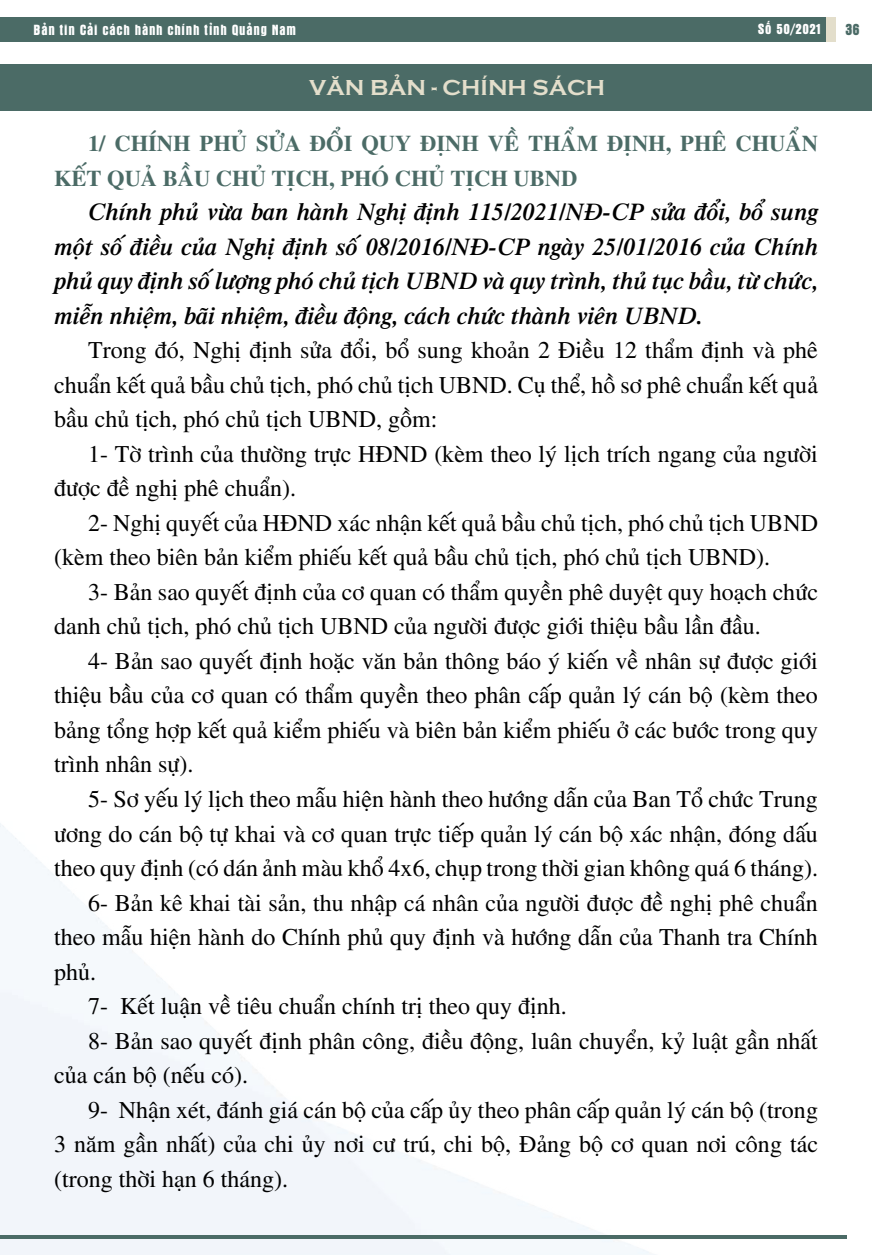
<style>
.page{position:relative;width:872px;height:1255px;background:#fff}
.page>*{position:absolute;margin:0;border:0;box-sizing:border-box;transform-origin:0 0}
.t1{font:24px/34.5px "UTM Times";color:#000}
.t2{font:italic 700 24px/34.5px "UTM Times";color:#000;text-align:justify}
.t3{font:700 22.5px/34.5px "UTM Times";color:#4b6b66}
.t4{font:700 22.5px "UTM Copperplate";color:#e3decb}
.t5{font:16.5px "UTM Aurora";color:#4b6b66}
.t6{font:15px "UTM Aurora";letter-spacing:.05em;color:#fff}
</style>
<div class="page">
<img style="left:0;top:823px;width:660px;height:431px">
<div style="left:0;top:17px;width:828px;height:25px;background:#4b6b66"></div>
<hr style="left:0;top:1235px;width:846px;height:3px;background:#4b6b66">
<div style="left:825px;top:17px;width:10px;height:25px;background:#e3decb"></div>
<div style="left:0;top:64px;width:872px;height:46px;background:#4b6b66"></div>
<p class="t6" style="left:34px;top:19px;width:264px">Bản tin Cải cách hành chính tỉnh Quảng Nam</p>
<p class="t6" style="left:757px;top:19px;width:64px">Số 50/2021</p>
<p class="t5" style="left:845px;top:18px;width:16px">36</p>
<p class="t4" style="left:309px;top:71px;width:297px">VĂN BẢN - CHÍNH SÁCH</p>
<p class="t3" style="left:54px;top:124px;width:765px;text-indent:34px">1/ CHÍNH PHỦ SỬA ĐỔI QUY ĐỊNH VỀ THẨM ĐỊNH, PHÊ CHUẨN<br>KẾT QUẢ BẦU CHỦ TỊCH, PHÓ CHỦ TỊCH UBND</p>
<p class="t2" style="left:54px;top:193px;width:765px;text-indent:34px">Chính phủ vừa ban hành Nghị định 115/2021/NĐ-CP sửa đổi, bổ sung một số điều của Nghị định số 08/2016/NĐ-CP ngày 25/01/2016 của Chính phủ quy định số lượng phó chủ tịch UBND và quy trình, thủ tục bầu, từ chức, miễn nhiệm, bãi nhiệm, điều động, cách chức thành viên UBND.</p>
<p class="t1" style="left:54px;top:331px;width:765px;text-align:justify;text-indent:34px">Trong đó, Nghị định sửa đổi, bổ sung khoản 2 Điều 12 thẩm định và phê chuẩn kết quả bầu chủ tịch, phó chủ tịch UBND. Cụ thể, hồ sơ phê chuẩn kết quả bầu chủ tịch, phó chủ tịch UBND, gồm:</p>
<p class="t1" style="left:54px;top:435px;width:765px;text-indent:34px">1- Tờ trình của thường trực HĐND (kèm theo lý lịch trích ngang của người được đề nghị phê chuẩn).</p>
<p class="t1" style="left:54px;top:503px;width:765px;text-indent:34px">2- Nghị quyết của HĐND xác nhận kết quả bầu chủ tịch, phó chủ tịch UBND (kèm theo biên bản kiểm phiếu kết quả bầu chủ tịch, phó chủ tịch UBND).</p>
<p class="t1" style="left:54px;top:572px;width:765px;text-indent:34px">3- Bản sao quyết định của cơ quan có thẩm quyền phê duyệt quy hoạch chức danh chủ tịch, phó chủ tịch UBND của người được giới thiệu bầu lần đầu.</p>
<p class="t1" style="left:54px;top:641px;width:765px;text-align:justify;text-indent:34px">4- Bản sao quyết định hoặc văn bản thông báo ý kiến về nhân sự được giới thiệu bầu của cơ quan có thẩm quyền theo phân cấp quản lý cán bộ (kèm theo bảng tổng hợp kết quả kiểm phiếu và biên bản kiểm phiếu ở các bước trong quy trình nhân sự).</p>
<p class="t1" style="left:88px;top:779px;width:731px">5- Sơ yếu lý lịch theo mẫu hiện hành theo hướng dẫn của Ban Tổ chức Trung</p>
<p class="t1" style="left:54px;top:814px;width:765px">ương do cán bộ tự khai và cơ quan trực tiếp quản lý cán bộ xác nhận, đóng dấu</p>
<p class="t1" style="left:54px;top:848px;width:765px">theo quy định (có dán ảnh màu khổ 4x6, chụp trong thời gian không quá 6 tháng).</p>
<p class="t1" style="left:88px;top:883px;width:731px">6- Bản kê khai tài sản, thu nhập cá nhân của người được đề nghị phê chuẩn</p>
<p class="t1" style="left:54px;top:917px;width:765px">theo mẫu hiện hành do Chính phủ quy định và hướng dẫn của Thanh tra Chính</p>
<p class="t1" style="left:54px;top:952px;width:44px">phủ.</p>
<p class="t1" style="left:88px;top:986px;width:480px">7- Kết luận về tiêu chuẩn chính trị theo quy định.</p>
<p class="t1" style="left:88px;top:1021px;width:731px">8- Bản sao quyết định phân công, điều động, luân chuyển, kỷ luật gần nhất</p>
<p class="t1" style="left:54px;top:1055px;width:195px">của cán bộ (nếu có).</p>
<p class="t1" style="left:88px;top:1090px;width:731px">9- Nhận xét, đánh giá cán bộ của cấp ủy theo phân cấp quản lý cán bộ (trong</p>
<p class="t1" style="left:54px;top:1124px;width:765px">3 năm gần nhất) của chi ủy nơi cư trú, chi bộ, Đảng bộ cơ quan nơi công tác</p>
<p class="t1" style="left:54px;top:1159px;width:235px">(trong thời hạn 6 tháng).</p>
</div>
